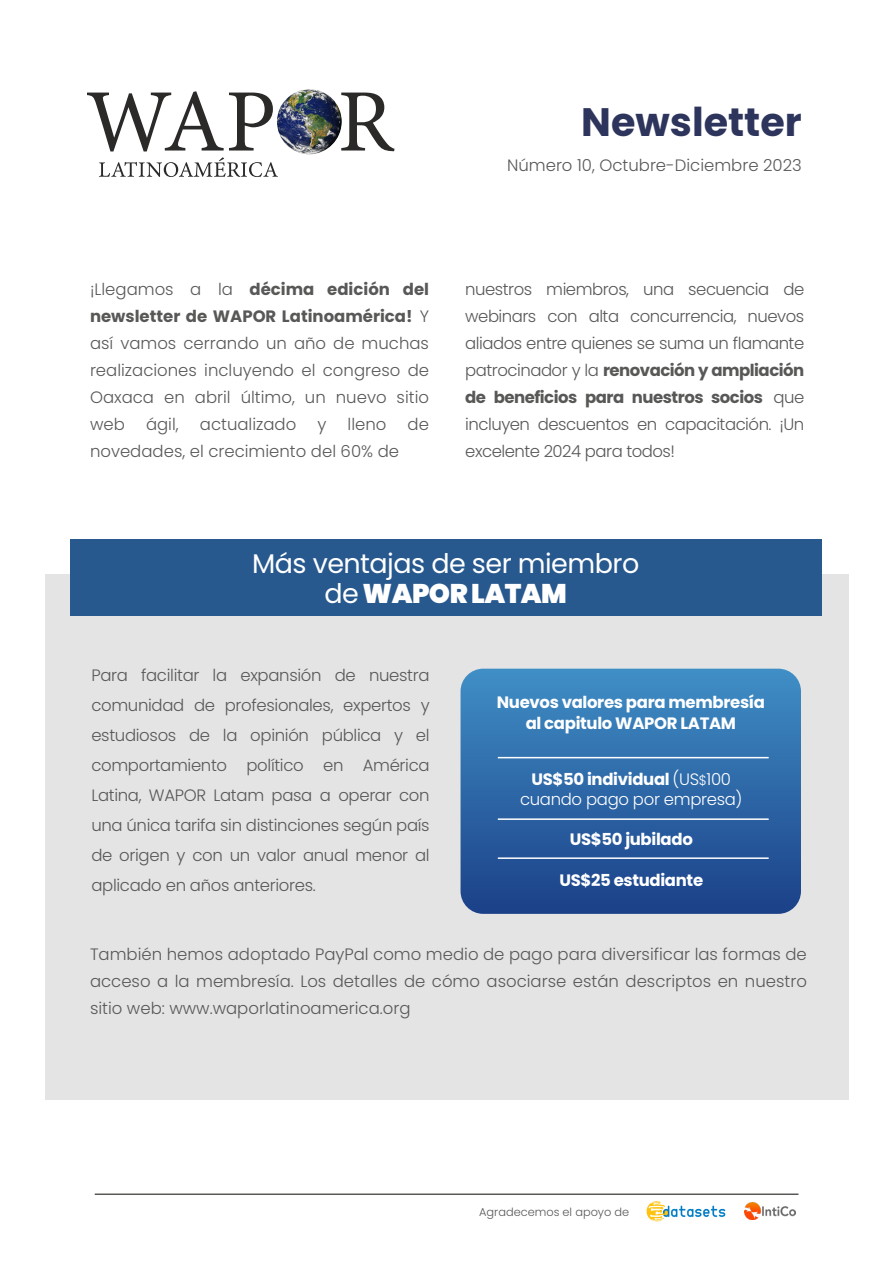
<style>
.page{position:relative;width:894px;height:1265px;background:#fff}
.page>*{position:absolute;margin:0;border:0;box-sizing:border-box;transform-origin:0 0}
.t1{font:700 39.6px "Poppins";color:#2d355c}
.t2{font:27px/30px "Poppins";letter-spacing:-.02em;color:#fff;text-align:center}
.t3{font:300 16.5px/27px "Poppins";color:#585857;text-align:justify}
.t4{font:700 16.5px/21px "Poppins";letter-spacing:-.02em;color:#fff;text-align:center}
.t5{font:300 16.5px/19.5px "Poppins";letter-spacing:-.02em;color:#fff;text-align:center}
.t6{font:300 11.4px "Poppins";color:#585857}
.s1{font-weight:700}
.s2{font-weight:900}
.s3{font-size:13.5px}
</style>
<div class="page">
<div style="left:45px;top:574px;width:804px;height:525px;background:#e4e4e4"></div>
<svg style="left:461px;top:668px;width:340px;height:246px;background:#2f68a7"></svg>
<hr style="left:498px;top:757px;width:271px;height:1px;background:#fff">
<hr style="left:498px;top:818px;width:271px;height:2px;background:#fff">
<hr style="left:498px;top:857px;width:271px;height:2px;background:#fff">
<div style="left:70px;top:539px;width:752px;height:77px;background:#27588e"></div>
<svg style="left:87px;top:91px;width:186px;height:60px"></svg>
<svg style="left:341px;top:93px;width:54px;height:58px"></svg>
<svg style="left:99px;top:157px;width:179px;height:20px"></svg>
<img style="left:277px;top:89px;width:65px;height:65px;border-radius:32px">
<hr style="left:95px;top:1193px;width:704px;height:2px;background:#585857">
<img style="left:744px;top:1202px;width:51px;height:17px">
<img style="left:646px;top:1201px;width:80px;height:21px">
<h1 class="t1" style="left:581px;top:99px;width:222px">Newsletter</h1>
<p class="t3" style="left:507px;top:151px;width:296px">Número 10, Octubre-Diciembre 2023</p>
<p class="t3" style="left:90px;top:276px;width:341px">¡Llegamos a la <span class="s1">décima edición del newsletter de WAPOR Latinoamérica!</span> Y así vamos cerrando un año de muchas realizaciones incluyendo el congreso de Oaxaca en abril último, un nuevo sitio web</p>
<p class="t3" style="left:146px;top:411px;width:34px">ágil,</p>
<p class="t3" style="left:200px;top:411px;width:98px">actualizado</p>
<p class="t3" style="left:317px;top:411px;width:10px">y</p>
<p class="t3" style="left:348px;top:411px;width:40px">lleno</p>
<p class="t3" style="left:408px;top:411px;width:23px">de</p>
<p class="t3" style="left:90px;top:438px;width:311px">novedades, el crecimiento del 60% de</p>
<p class="t3" style="left:465px;top:276px;width:341px">nuestros miembros, una secuencia de webinars con alta concurrencia, nuevos aliados entre quienes se suma un flamante patrocinador y la <span class="s1">renovación y ampliación de beneficios para nuestros socios</span> que incluyen descuentos en capacitación. ¡Un excelente 2024 para todos!</p>
<h2 class="t2" style="left:252px;top:549px;width:389px">Más ventajas de ser miembro de <span class="s2">WAPOR LATAM</span></h2>
<p class="t3" style="left:91px;top:660px;width:340px;line-height:30px">Para facilitar la expansión de nuestra comunidad de profesionales, expertos y estudiosos de la opinión pública y el comportamiento político en América Latina, WAPOR Latam pasa a operar con una única tarifa sin distinciones según país de origen y con un valor anual menor al aplicado en años anteriores.</p>
<p class="t4" style="left:497px;top:691px;width:270px">Nuevos valores para membresía al capitulo WAPOR LATAM</p>
<p class="t5" style="left:520px;top:769px;width:224px"><span class="s1">US$50 individual</span> (US<span class="s3">$</span>100 cuando pago por empresa)</p>
<p class="t4" style="left:570px;top:829px;width:125px">US$50 jubilado</p>
<p class="t4" style="left:559px;top:869px;width:145px">US$25 estudiante</p>
<p class="t3" style="left:90px;top:940px;width:718px">También hemos adoptado PayPal como medio de pago para diversificar las formas de acceso a la membresía. Los detalles de cómo asociarse están descriptos en nuestro sitio web: www.waporlatinoamerica.org</p>
<p class="t6" style="left:479px;top:1205px;width:152px">Agradecemos el apoyo de</p>
</div>
